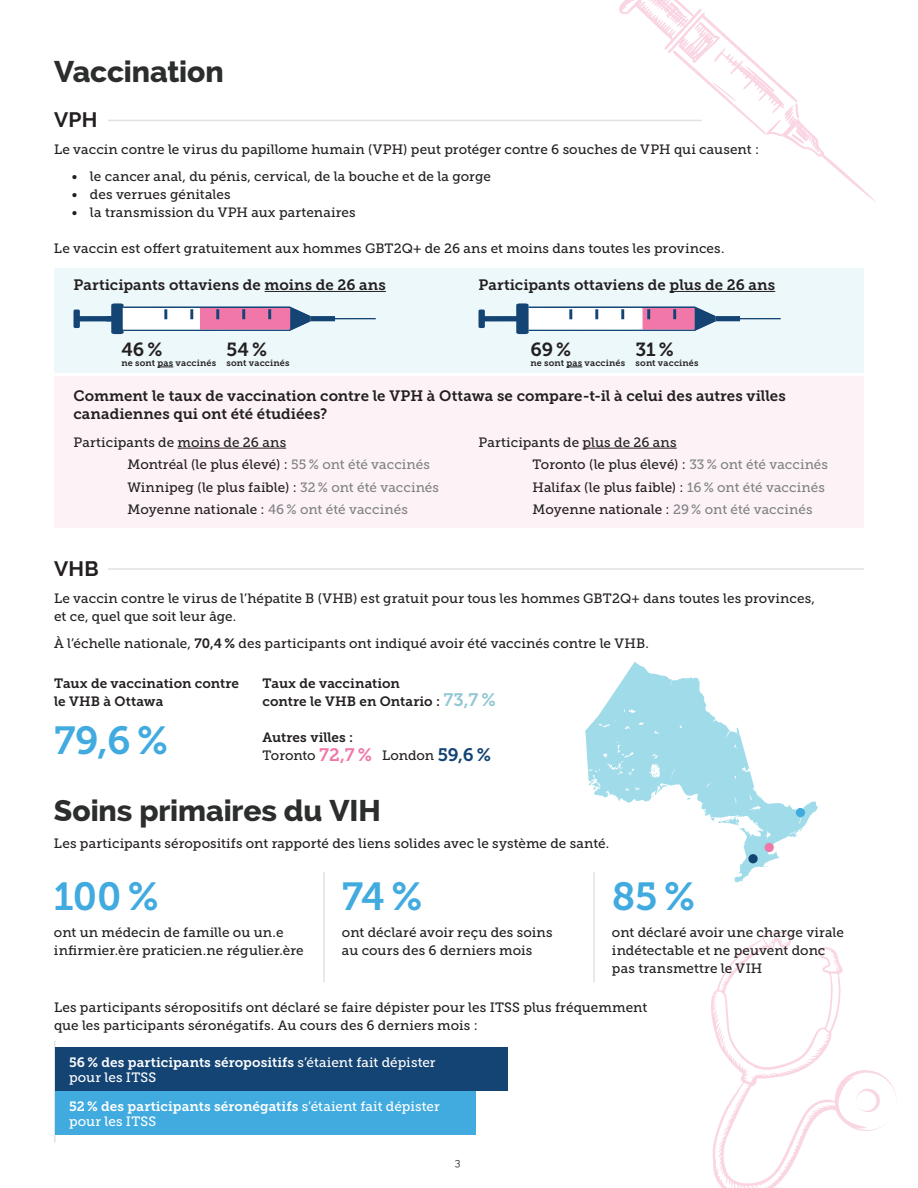
<style>
.page{position:relative;width:918px;height:1188px;background:#fff}
.page>*{position:absolute;margin:0;border:0;box-sizing:border-box;transform-origin:0 0}
.t1{font:39px "Museo Slab 700";letter-spacing:-.01em;color:#41abe0}
.t2{font:800 30px "Raleway";letter-spacing:-.005em;color:#2c2d2d}
.t3{font:700 21px "Raleway";letter-spacing:.015em;color:#231f20}
.t4{font:18.9px "Museo Slab 700";letter-spacing:-.005em;color:#231f20}
.t5{font:15px/18px "Museo Slab 700";color:#231f20}
.t6{font:13.5px/22.5px "Museo Slab 500";letter-spacing:.005em;color:#231f20}
.t7{font:13.5px "Museo Slab 700";letter-spacing:.005em;color:#fff}
.t8{font:13.5px/18px "Museo Slab 700";letter-spacing:.005em;color:#231f20}
.t9{font:13.5px "Museo Slab 500";letter-spacing:.015em;color:#fff}
.t10{font:10.5px "Raleway";color:#231f20}
.t11{font:9px "Museo Slab 700";letter-spacing:.02em;color:#231f20}
.s1{color:#808285}
.s2{font-family:"Museo Slab 700"}
.s3{font-size:18px;color:#92c7d4}
.s4{font-family:"Museo Slab 700";font-size:18px;color:#f177a9}
.s5{font-family:"Museo Slab 700";font-size:18px;color:#134474}
.s6{font-family:"Museo Slab 500"}
</style>
<div class="page">
<svg style="left:711px;top:931px;width:185px;height:257px"></svg>
<hr style="left:108px;top:120px;width:594px;height:1px;background:#e1e2e4">
<hr style="left:108px;top:568px;width:756px;height:2px;background:#e1e2e4">
<div style="left:54px;top:268px;width:810px;height:105px;background:#edf8fb"></div>
<div style="left:54px;top:376px;width:810px;height:151px;background:#fdf3f7"></div>
<hr style="left:265px;top:291px;width:121px;height:1px;background:#231f20">
<hr style="left:329px;top:318px;width:47px;height:1px;background:#134474">
<div style="left:300px;top:316px;width:35px;height:5px;background:#134474"></div>
<div style="left:79px;top:316px;width:34px;height:5px;background:#134474"></div>
<svg style="left:74px;top:310px;width:6px;height:18px"></svg>
<svg style="left:106px;top:303px;width:204px;height:31px"></svg>
<hr style="left:670px;top:291px;width:105px;height:1px;background:#231f20">
<hr style="left:734px;top:318px;width:47px;height:1px;background:#134474">
<div style="left:705px;top:316px;width:35px;height:5px;background:#134474"></div>
<div style="left:484px;top:316px;width:34px;height:5px;background:#134474"></div>
<svg style="left:478px;top:310px;width:7px;height:18px"></svg>
<svg style="left:516px;top:303px;width:199px;height:31px"></svg>
<hr style="left:178px;top:448px;width:108px;height:1px;background:#231f20">
<hr style="left:583px;top:448px;width:94px;height:1px;background:#231f20">
<hr style="left:323px;top:872px;width:2px;height:110px;background:#e1e2e4">
<hr style="left:593px;top:872px;width:2px;height:110px;background:#e1e2e4">
<hr style="left:54px;top:1041px;width:1px;height:101px;background:#e1e2e4">
<div style="left:56px;top:1048px;width:452px;height:43px;background:#134474"></div>
<div style="left:56px;top:1091px;width:420px;height:44px;background:#41abe0"></div>
<svg style="left:157px;top:367px;width:16px;height:1px"></svg>
<svg style="left:566px;top:367px;width:16px;height:1px"></svg>
<svg style="left:585px;top:662px;width:233px;height:220px"></svg>
<svg style="left:589px;top:781px;width:7px;height:9px"></svg>
<svg style="left:653px;top:765px;width:4px;height:9px"></svg>
<svg style="left:797px;top:827px;width:7px;height:5px"></svg>
<svg style="left:704px;top:809px;width:36px;height:20px"></svg>
<div style="left:765px;top:843px;width:9px;height:9px;background:#f177a9;border-radius:50%"></div>
<div style="left:748px;top:854px;width:10px;height:9px;background:#134474;border-radius:50%"></div>
<div style="left:796px;top:808px;width:9px;height:9px;background:#41abe0;border-radius:50%"></div>
<svg style="left:619px;top:0;width:257px;height:202px"></svg>
<h2 class="t2" style="left:54px;top:55px;width:171px">Vaccination</h2>
<h3 class="t3" style="left:54px;top:108px;width:45px">VPH</h3>
<p class="t6" style="left:54px;top:138px;width:707px">Le vaccin contre le virus du papillome humain (VPH) peut protéger contre 6 souches de VPH qui causent :</p>
<p class="t6" style="left:72px;top:165px;width:420px">• le cancer anal, du pénis, cervical, de la bouche et de la gorge</p>
<p class="t6" style="left:72px;top:183px;width:160px">• des verrues génitales</p>
<p class="t6" style="left:72px;top:201px;width:285px">• la transmission du VPH aux partenaires</p>
<p class="t6" style="left:54px;top:237px;width:672px">Le vaccin est offert gratuitement aux hommes GBT2Q+ de 26 ans et moins dans toutes les provinces.</p>
<p class="t5" style="left:74px;top:276px;width:314px">Participants ottaviens de moins de 26 ans</p>
<p class="t5" style="left:478px;top:276px;width:298px">Participants ottaviens de plus de 26 ans</p>
<h3 class="t4" style="left:121px;top:338px;width:43px">46%</h3>
<p class="t11" style="left:121px;top:358px;width:96px">ne sont pas vaccinés</p>
<h3 class="t4" style="left:227px;top:338px;width:42px">54%</h3>
<p class="t11" style="left:227px;top:358px;width:65px">sont vaccinés</p>
<h3 class="t4" style="left:530px;top:338px;width:42px">69%</h3>
<p class="t11" style="left:530px;top:358px;width:96px">ne sont pas vaccinés</p>
<h3 class="t4" style="left:636px;top:338px;width:40px">31%</h3>
<p class="t11" style="left:636px;top:358px;width:65px">sont vaccinés</p>
<p class="t5" style="left:74px;top:387px;width:714px">Comment le taux de vaccination contre le VPH à Ottawa se compare-t-il à celui des autres villes canadiennes qui ont été étudiées?</p>
<p class="t6" style="left:127px;top:431px;width:313px;text-indent:-54px">Participants de moins de 26 ans<br>Montréal (le plus élevé) : <span class="s1">55 % ont été vaccinés </span>Winnipeg (le plus faible) : <span class="s1">32 % ont été vaccinés </span>Moyenne nationale : <span class="s1">46 % ont été vaccinés</span></p>
<p class="t6" style="left:532px;top:431px;width:297px;text-indent:-54px">Participants de plus de 26 ans<br>Toronto (le plus élevé) : <span class="s1">33 % ont été vaccinés </span>Halifax (le plus faible) : <span class="s1">16 % ont été vaccinés </span>Moyenne nationale : <span class="s1">29 % ont été vaccinés</span></p>
<h3 class="t3" style="left:54px;top:556px;width:46px">VHB</h3>
<p class="t6" style="left:54px;top:589px;width:763px;line-height:18px">Le vaccin contre le virus de l’hépatite B (VHB) est gratuit pour tous les hommes GBT2Q+ dans toutes les provinces, et ce, quel que soit leur âge.</p>
<p class="t6" style="left:54px;top:632px;width:596px">À l’échelle nationale, <span class="s2">70,4 %</span> des participants ont indiqué avoir été vaccinés contre le VHB.</p>
<p class="t8" style="left:54px;top:674px;width:187px">Taux de vaccination contre le VHB à Ottawa</p>
<h1 class="t1" style="left:54px;top:718px;width:116px">79,6 %</h1>
<p class="t8" style="left:262px;top:674px;width:235px">Taux de vaccination<br>contre le VHB en Ontario : <span class="s3">73,7 %</span></p>
<p class="t8" style="left:262px;top:728px;width:92px">Autres villes :</p>
<p class="t6" style="left:262px;top:744px;width:230px">Toronto <span class="s4">72,7 %</span> London <span class="s5">59,6 %</span></p>
<h2 class="t2" style="left:54px;top:793px;width:328px">Soins primaires du VIH</h2>
<p class="t6" style="left:54px;top:832px;width:557px">Les participants séropositifs ont rapporté des liens solides avec le système de santé.</p>
<h1 class="t1" style="left:54px;top:875px;width:106px">100 %</h1>
<p class="t6" style="left:54px;top:924px;width:251px;line-height:18px">ont un médecin de famille ou un.e infirmier.ère praticien.ne régulier.ère</p>
<h1 class="t1" style="left:612px;top:875px;width:85px">85%</h1>
<p class="t6" style="left:612px;top:924px;width:233px;line-height:18px">ont déclaré avoir une charge virale indétectable et ne peuvent donc pas transmettre le VIH</p>
<p class="t6" style="left:54px;top:999px;width:595px;line-height:18px">Les participants séropositifs ont déclaré se faire dépister pour les ITSS plus fréquemment que les participants séronégatifs. Au cours des 6 derniers mois :</p>
<p class="t7" style="left:69px;top:1055px;width:368px">56 % des participants séropositifs <span class="s6">s’étaient fait dépister</span></p>
<p class="t9" style="left:69px;top:1070px;width:89px">pour les ITSS</p>
<p class="t7" style="left:69px;top:1099px;width:372px">52 % des participants séronégatifs <span class="s6">s’étaient fait dépister</span></p>
<p class="t9" style="left:69px;top:1114px;width:89px">pour les ITSS</p>
<h1 class="t1" style="left:342px;top:875px;width:82px">74 %</h1>
<p class="t6" style="left:342px;top:924px;width:212px;line-height:18px">ont déclaré avoir reçu des soins au cours des 6 derniers mois</p>
<p class="t10" style="left:455px;top:1157px;width:7px">3</p>
</div>
